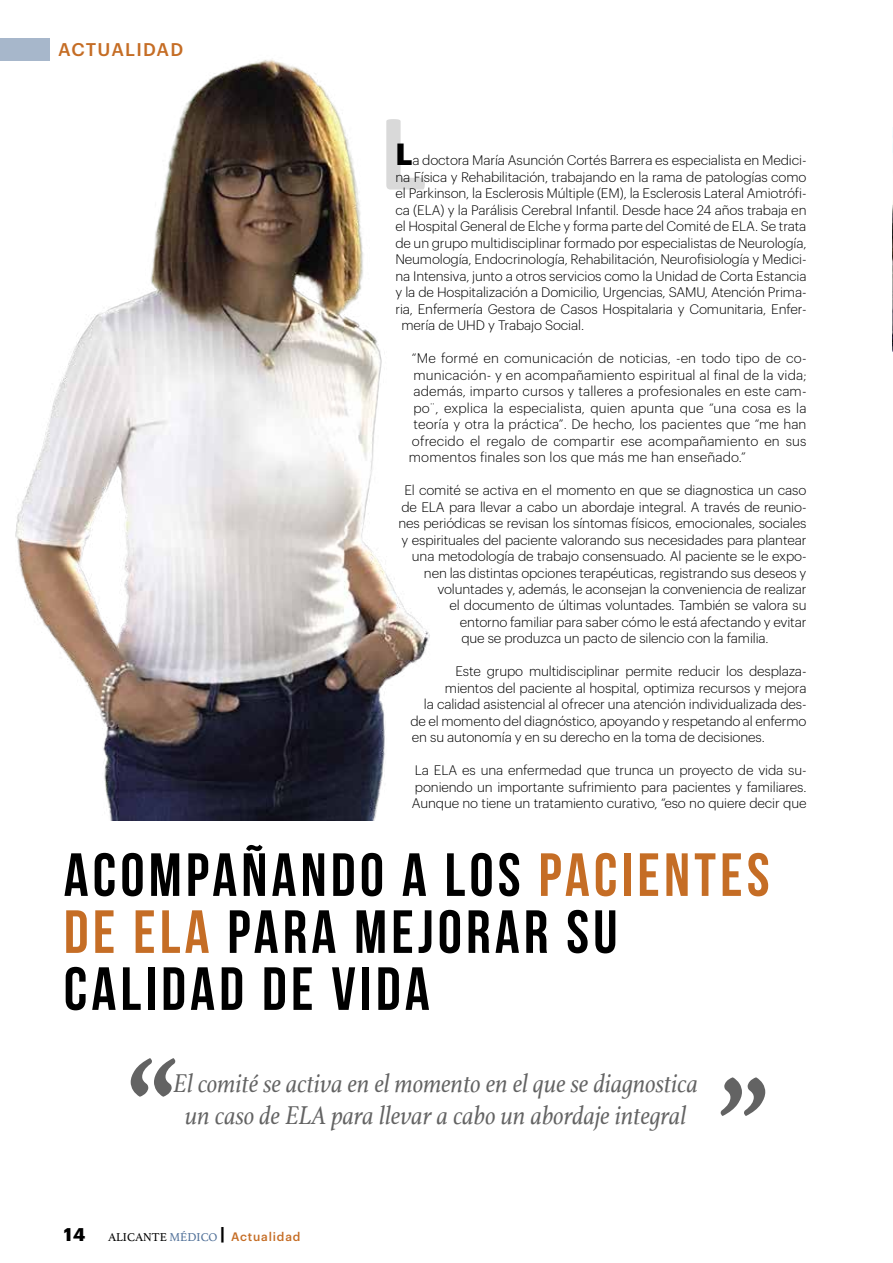
<style>
.page{position:relative;width:893px;height:1263px;background:#fff}
.page>*{position:absolute;margin:0;border:0;box-sizing:border-box;transform-origin:0 0}
.t1{font:italic 161.85px "Athelas";color:#636363;scale:.9 1}
.t2{font:700 111px "Calibri";color:#000}
.t3{font:60.75px/57px "Bebas Neue";letter-spacing:.07em;color:#000}
.t4{font:700 30px "Graphik";color:#000}
.t5{font:italic 27px/32.4px "Athelas";color:#636363;text-align:center;scale:.9 1}
.t6{font:500 18px "Graphik";letter-spacing:.07em;color:#c56d25}
.t7{font:700 18px "Graphik";color:#000}
.t8{font:300 13.5px/16.5px "Graphik";letter-spacing:-.01em;color:#000;text-align:justify}
.t9{font:300 13.5px "Graphik";letter-spacing:.01em;color:#000}
.t10{font:500 12px "Graphik";letter-spacing:.07em;color:#c56d25}
.s1{color:#c56d25}
.s2{font-family:"Athelas";font-weight:400;color:#000}
.s3{font-family:"Athelas";font-weight:400;color:#507098}
.s4{font-weight:700;font-size:18px;color:#000}
</style>
<div class="page">
<img style="left:892px;top:135px;width:1px;height:217px">
<img style="left:0;top:38px;width:430px;height:782px">
<h3 class="t6" style="left:58px;top:36px;width:127px">ACTUALIDAD</h3>
<h2 class="t2" style="left:379px;top:84px;width:48px">L</h2>
<h3 class="t4" style="left:395px;top:131px;width:19px">L</h3>
<p class="t8" style="left:412px;top:151px;width:396px">a doctora María Asunción Cortés Barrera es especialista en Medici-</p>
<p class="t8" style="left:395px;top:167px;width:413px">na Física y Rehabilitación, trabajando en la rama de patologías como</p>
<p class="t8" style="left:395px;top:184px;width:413px">el Parkinson, la Esclerosis Múltiple (EM), la Esclerosis Lateral Amiotrófi-</p>
<p class="t8" style="left:395px;top:200px;width:413px">ca (ELA) y la Parálisis Cerebral Infantil. Desde hace 24 años trabaja en</p>
<p class="t8" style="left:395px;top:217px;width:412px">el Hospital General de Elche y forma parte del Comité de ELA. Se trata</p>
<p class="t8" style="left:395px;top:233px;width:412px">de un grupo multidisciplinar formado por especialistas de Neurología,</p>
<p class="t8" style="left:395px;top:250px;width:412px">Neumología, Endocrinología, Rehabilitación, Neurofisiología y Medici-</p>
<p class="t8" style="left:395px;top:266px;width:412px">na Intensiva, junto a otros servicios como la Unidad de Corta Estancia</p>
<p class="t8" style="left:395px;top:283px;width:413px">y la de Hospitalización a Domicilio, Urgencias, SAMU, Atención Prima-</p>
<p class="t8" style="left:395px;top:299px;width:412px">ria, Enfermería Gestora de Casos Hospitalaria y Comunitaria, Enfer-</p>
<p class="t8" style="left:401px;top:316px;width:184px">mería de UHD y Trabajo Social.</p>
<p class="t9" style="left:412px;top:348px;width:396px">“Me formé en comunicación de noticias, -en todo tipo de co-</p>
<p class="t9" style="left:413px;top:365px;width:395px">municación- y en acompañamiento espiritual al final de la vida;</p>
<p class="t9" style="left:413px;top:381px;width:394px">además, imparto cursos y talleres a profesionales en este cam-</p>
<p class="t9" style="left:413px;top:398px;width:395px">po¨, explica la especialista, quien apunta que “una cosa es la</p>
<p class="t9" style="left:413px;top:414px;width:395px">teoría y otra la práctica”. De hecho, los pacientes que “me han</p>
<p class="t9" style="left:412px;top:431px;width:396px">ofrecido el regalo de compartir ese acompañamiento en sus</p>
<p class="t9" style="left:409px;top:447px;width:338px">momentos finales son los que más me han enseñado.”</p>
<p class="t8" style="left:404px;top:481px;width:403px">El comité se activa en el momento en que se diagnostica un caso</p>
<p class="t8" style="left:401px;top:497px;width:407px">de ELA para llevar a cabo un abordaje integral. A través de reunio-</p>
<p class="t8" style="left:398px;top:514px;width:409px">nes periódicas se revisan los síntomas físicos, emocionales, sociales</p>
<p class="t8" style="left:401px;top:530px;width:407px">y espirituales del paciente valorando sus necesidades para plantear</p>
<p class="t8" style="left:412px;top:547px;width:396px">una metodología de trabajo consensuado. Al paciente se le expo-</p>
<p class="t8" style="left:424px;top:563px;width:384px">nen las distintas opciones terapéuticas, registrando sus deseos y</p>
<p class="t8" style="left:437px;top:580px;width:371px">voluntades y, además, le aconsejan la conveniencia de realizar</p>
<p class="t8" style="left:449px;top:596px;width:358px">el documento de últimas voluntades. También se valora su</p>
<p class="t8" style="left:460px;top:613px;width:348px">entorno familiar para saber cómo le está afectando y evitar</p>
<p class="t8" style="left:461px;top:629px;width:309px">que se produzca un pacto de silencio con la familia.</p>
<p class="t8" style="left:455px;top:662px;width:352px">Este grupo multidisciplinar permite reducir los desplaza-</p>
<p class="t8" style="left:445px;top:679px;width:363px">mientos del paciente al hospital, optimiza recursos y mejora</p>
<p class="t8" style="left:424px;top:695px;width:384px">la calidad asistencial al ofrecer una atención individualizada des-</p>
<p class="t8" style="left:410px;top:712px;width:397px">de el momento del diagnóstico, apoyando y respetando al enfermo</p>
<p class="t8" style="left:412px;top:728px;width:354px">en su autonomía y en su derecho en la toma de decisiones.</p>
<p class="t8" style="left:412px;top:761px;width:396px">La ELA es una enfermedad que trunca un proyecto de vida su&shy;poniendo un importante sufrimiento para pacientes y familiares.<br>Aunque no tiene un tratamiento curativo, “eso no quiere decir que</p>
<h3 class="t3" style="left:64px;top:846px;width:707px">ACOMPAÑANDO A LOS <span class="s1">PACIENTES<br>DE ELA</span> PARA MEJORAR SU<br>CALIDAD DE VIDA</h3>
<h1 class="t1" style="left:120px;top:990px;width:54px">“</h1>
<h3 class="t5" style="left:174px;top:1066px;width:584px">El comité se activa en el momento en el que se diagnostica un caso de ELA para llevar a cabo un abordaje integral</h3>
<h1 class="t1" style="left:775px;top:1184px;width:54px;rotate:-180deg">“</h1>
<h3 class="t7" style="left:64px;top:1220px;width:23px">14</h3>
<p class="t10" style="left:108px;top:1227px;width:194px"><span class="s2">ALICANTE</span> <span class="s3">MÉDICO</span> <span class="s4">|</span> Actualidad</p>
</div>
